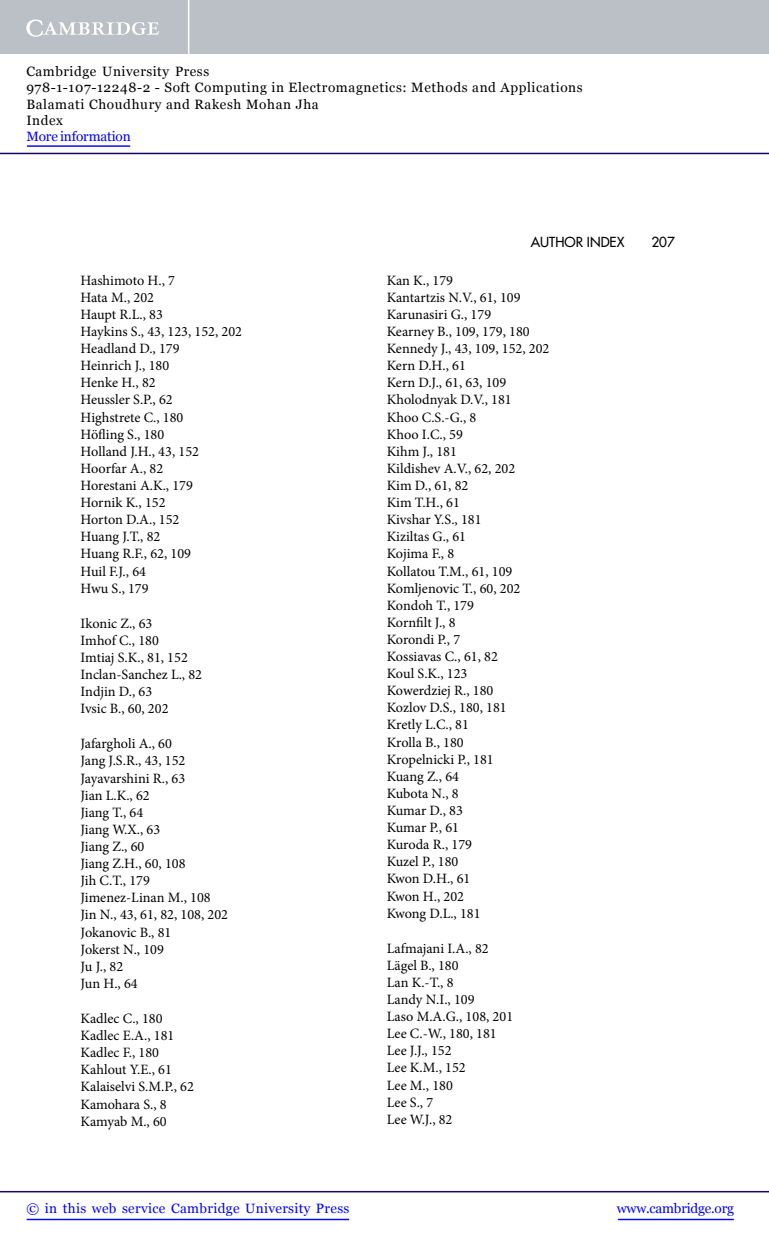
<style>
.page{position:relative;width:769px;height:1242px;background:#fff}
.page>*{position:absolute;margin:0;border:0;box-sizing:border-box;transform-origin:0 0}
.t1{font:14.25px/17.1px "Minion Pro";color:#000}
.t2{font:13.5px/16.2px "Georgia";letter-spacing:.045em;color:#000}
.t3{font:13.5px "Georgia";letter-spacing:.025em;color:#00f}
.t4{font:13.5px "Georgia";letter-spacing:-.015em;color:#00f}
.t5{font:13.5px "Georgia";letter-spacing:-.01em;color:#00f}
.t6{font:13.5px "Futura";color:#000}
</style>
<div class="page">
<div style="left:0;top:0;width:769px;height:54px;background:#bac0c6"></div>
<svg style="left:26px;top:20px;width:133px;height:17px"></svg>
<hr style="left:188px;top:0;width:1px;height:54px;background:#fff">
<hr style="left:0;top:153px;width:769px;height:1px;background:#150666">
<hr style="left:27px;top:145px;width:103px;height:2px;background:#00f">
<hr style="left:618px;top:1218px;width:116px;height:2px;background:#00f">
<hr style="left:0;top:1191px;width:769px;height:1px;background:#150666">
<hr style="left:27px;top:1218px;width:322px;height:2px;background:#00f">
<p class="t2" style="left:26px;top:64px;width:558px">Cambridge University Press<br>978-1-107-12248-2 - Soft Computing in Electromagnetics: Methods and Applications Balamati Choudhury and Rakesh Mohan Jha<br>Index</p>
<p class="t5" style="left:26px;top:128px;width:106px">More information</p>
<p class="t1" style="left:81px;top:272px;width:163px">Hashimoto H., 7<br>Hata M., 202<br>Haupt R.L., 83<br>Haykins S., 43, 123, 152, 202<br>Headland D., 179<br>Heinrich J., 180<br>Henke H., 82<br>Heussler S.P., 62<br>Highstrete C., 180<br>Höfling S., 180<br>Holland J.H., 43, 152<br>Hoorfar A., 82<br>Horestani A.K., 179<br>Hornik K., 152<br>Horton D.A., 152<br>Huang J.T., 82<br>Huang R.F., 62, 109<br>Huil F.J., 64<br>Hwu S., 179</p>
<p class="t1" style="left:81px;top:614px;width:123px">Ikonic Z., 63<br>Imhof C., 180<br>Imtiaj S.K., 81, 152<br>Inclan-Sanchez L., 82<br>Indjin D., 63<br>Ivsic B., 60, 202</p>
<p class="t1" style="left:81px;top:735px;width:149px">Jafargholi A., 60<br>Jang J.S.R., 43, 152<br>Jayavarshini R., 63<br>Jian L.K., 62<br>Jiang T., 64<br>Jiang W.X., 63<br>Jiang Z., 60<br>Jiang Z.H., 60, 108<br>Jih C.T., 179<br>Jimenez-Linan M., 108<br>Jin N., 43, 61, 82, 108, 202<br>Jokanovic B., 81<br>Jokerst N., 109<br>Ju J., 82<br>Jun H., 64</p>
<p class="t1" style="left:81px;top:1010px;width:115px">Kadlec C., 180<br>Kadlec E.A., 181<br>Kadlec F., 180<br>Kahlout Y.E., 61<br>Kalaiselvi S.M.P., 62<br>Kamohara S., 8<br>Kamyab M., 60</p>
<p class="t6" style="left:531px;top:233px;width:95px">AUTHOR INDEX</p>
<p class="t6" style="left:651px;top:233px;width:25px">207</p>
<p class="t1" style="left:387px;top:272px;width:164px">Kan K., 179<br>Kantartzis N.V., 61, 109<br>Karunasiri G., 179<br>Kearney B., 109, 179, 180<br>Kennedy J., 43, 109, 152, 202<br>Kern D.H., 61<br>Kern D.J., 61, 63, 109<br>Kholodnyak D.V., 181<br>Khoo C.S.-G., 8<br>Khoo I.C., 59<br>Kihm J., 181<br>Kildishev A.V., 62, 202<br>Kim D., 61, 82<br>Kim T.H., 61<br>Kivshar Y.S., 181<br>Kiziltas G., 61<br>Kojima F., 8<br>Kollatou T.M., 61, 109<br>Komljenovic T., 60, 202<br>Kondoh T., 179<br>Kornfilt J., 8<br>Korondi P., 7<br>Kossiavas C., 61, 82<br>Koul S.K., 123<br>Kowerdziej R., 180<br>Kozlov D.S., 180, 181<br>Kretly L.C., 81<br>Krolla B., 180<br>Kropelnicki P., 181<br>Kuang Z., 64<br>Kubota N., 8<br>Kumar D., 83<br>Kumar P., 61<br>Kuroda R., 179<br>Kuzel P., 180<br>Kwon D.H., 61<br>Kwon H., 202<br>Kwong D.L., 181</p>
<p class="t1" style="left:387px;top:939px;width:128px">Lafmajani I.A., 82<br>Lägel B., 180<br>Lan K.-T., 8<br>Landy N.I., 109<br>Laso M.A.G., 108, 201<br>Lee C.-W., 180, 181<br>Lee J.J., 152<br>Lee K.M., 152<br>Lee M., 180<br>Lee S., 7<br>Lee W.J., 82</p>
<p class="t3" style="left:27px;top:1200px;width:324px">© in this web service Cambridge University Press</p>
<p class="t4" style="left:617px;top:1200px;width:119px">www.cambridge.org</p>
</div>
